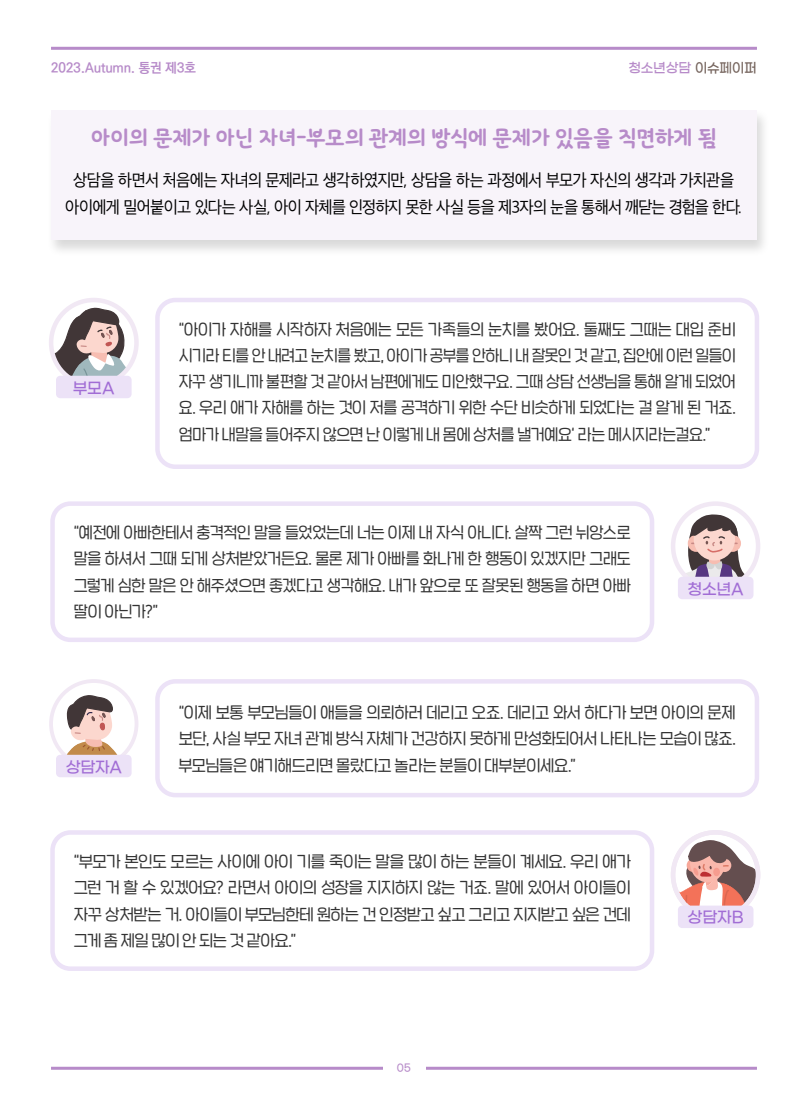
<style>
.page{position:relative;width:808px;height:1106px;background:#fff}
.page>*{position:absolute;margin:0;border:0;box-sizing:border-box;transform-origin:0 0}
.t1{font:22.5px "SD Dunggulrim 2 d Bd";letter-spacing:-.055em;color:#b78bc9}
.t2{font:16.5px/26.2px "SD Gothic Neoa d Rg";letter-spacing:-.045em;color:#000;text-align:center;scale:.93 1}
.t3{font:15.75px/26.2px "SD Nemony 2 b Basic Lt";letter-spacing:-.015em;color:#333;text-align:justify}
.t4{font:15.75px/26.2px "SD Nemony 2 b Basic Lt";letter-spacing:-.015em;color:#333;text-align:justify;scale:.96 1}
.t5{font:500 15.75px "Gmarket Sans";letter-spacing:-.025em;color:#a16dd5}
.t6{font:700 13.5px "Ko Pub World Dotum";letter-spacing:-.01em;color:#b78bc9}
.t7{font:13.5px "Gmarket Sans TTF Medium";letter-spacing:-.025em;color:#b78bc9}
.t8{font:10.5px "Gmarket Sans TTF Medium";color:#b78bc9}
.s1{color:#75645d}
</style>
<div class="page">
<hr style="left:51px;top:47px;width:706px;height:3px;background:#b78bc9">
<hr style="left:51px;top:1066px;width:706px;height:3px;background:#b78bc9">
<div style="left:383px;top:1054px;width:42px;height:30px;background:#fff"></div>
<svg style="left:673px;top:514px;width:84px;height:74px"></svg>
<div style="left:671px;top:501px;width:89px;height:90px;border:4px solid #f1e8f4;border-radius:50%"></div>
<svg style="left:673px;top:838px;width:85px;height:79px"></svg>
<div style="left:671px;top:830px;width:89px;height:89px;border:4px solid #f1e8f4;border-radius:50%"></div>
<svg style="left:54px;top:695px;width:80px;height:59px"></svg>
<div style="left:49px;top:679px;width:89px;height:89px;border:4px solid #f1e8f4;border-radius:50%"></div>
<svg style="left:51px;top:307px;width:83px;height:69px"></svg>
<div style="left:49px;top:298px;width:90px;height:90px;border:4px solid #f1e8f4;border-radius:50%"></div>
<div style="left:46px;top:109px;width:724px;height:148px;background:#000;opacity:.15"></div>
<div style="left:51px;top:111px;width:705px;height:129px;background:#f8f4fa"></div>
<div style="left:155px;top:298px;width:604px;height:171px;border:4px solid #ece2f7;border-radius:18px"></div>
<div style="left:56px;top:376px;width:76px;height:22px;background:#ece2f7;border-radius:4px"></div>
<div style="left:50px;top:501px;width:604px;height:141px;border:4px solid #ece2f7;border-radius:18px"></div>
<div style="left:50px;top:830px;width:604px;height:141px;border:4px solid #ece2f7;border-radius:18px"></div>
<div style="left:678px;top:577px;width:75px;height:22px;background:#ece2f7;border-radius:4px"></div>
<div style="left:678px;top:905px;width:75px;height:23px;background:#ece2f7;border-radius:4px"></div>
<div style="left:155px;top:679px;width:604px;height:118px;border:4px solid #ece2f7;border-radius:18px"></div>
<div style="left:56px;top:754px;width:76px;height:23px;background:#ece2f7;border-radius:4px"></div>
<p class="t6" style="left:51px;top:58px;width:147px">2023.Autumn. 통권 제3호</p>
<p class="t7" style="left:628px;top:61px;width:130px">청소년상담 <span class="s1">이슈페이퍼</span></p>
<h1 class="t1" style="left:90px;top:124px;width:628px">아이의 문제가 아닌 자녀-부모의 관계의 방식에 문제가 있음을 직면하게 됨</h1>
<p class="t2" style="left:65px;top:167px;width:729px">상담을 하면서 처음에는 자녀의 문제라고 생각하였지만, 상담을 하는 과정에서 부모가 자신의 생각과 가치관을 아이에게 밀어붙이고 있다는 사실, 아이 자체를 인정하지 못한 사실 등을 제3자의 눈을 통해서 깨닫는 경험을 한다.</p>
<p class="t5" style="left:73px;top:379px;width:43px">부모A</p>
<p class="t3" style="left:179px;top:315px;width:559px">“아이가 자해를 시작하자 처음에는 모든 가족들의 눈치를 봤어요. 둘째도 그때는 대입 준비 시기라 티를 안 내려고 눈치를 봤고, 아이가 공부를 안하니 내 잘못인 것 같고, 집안에 이런 일들이 자꾸 생기니까 불편할 것 같아서 남편에게도 미안했구요. 그때 상담 선생님을 통해 알게 되었어 요. 우리 애가 자해를 하는 것이 저를 공격하기 위한 수단 비슷하게 되었다는 걸 알게 된 거죠. 엄마가 내말을 들어주지 않으면 난 이렇게 내 몸에 상처를 낼거예요‘ 라는 메시지라는걸요.”</p>
<p class="t4" style="left:74px;top:518px;width:582px">“예전에 아빠한테서 충격적인 말을 들었었는데 너는 이제 내 자식 아니다. 살짝 그런 뉘앙스로 말을 하셔서 그때 되게 상처받았거든요. 물론 제가 아빠를 화나게 한 행동이 있겠지만 그래도 그렇게 심한 말은 안 해주셨으면 좋겠다고 생각해요. 내가 앞으로 또 잘못된 행동을 하면 아빠 딸이 아닌가?”</p>
<p class="t5" style="left:688px;top:580px;width:58px">청소년A</p>
<p class="t3" style="left:179px;top:698px;width:559px">“이제 보통 부모님들이 애들을 의뢰하러 데리고 오죠. 데리고 와서 하다가 보면 아이의 문제 보단, 사실 부모 자녀 관계 방식 자체가 건강하지 못하게 만성화되어서 나타나는 모습이 많죠.</p>
<p class="t5" style="left:66px;top:758px;width:58px">상담자A</p>
<p class="t3" style="left:179px;top:751px;width:399px">부모님들은 얘기해드리면 몰랐다고 놀라는 분들이 대부분이세요.”</p>
<p class="t3" style="left:74px;top:847px;width:559px">“부모가 본인도 모르는 사이에 아이 기를 죽이는 말을 많이 하는 분들이 계세요. 우리 애가 그런 거 할 수 있겠어요? 라면서 아이의 성장을 지지하지 않는 거죠. 말에 있어서 아이들이 자꾸 상처받는 거. 아이들이 부모님한테 원하는 건 인정받고 싶고 그리고 지지받고 싶은 건데 그게 좀 제일 많이 안 되는 것 같아요.”</p>
<p class="t8" style="left:397px;top:1062px;width:16px">05</p>
<p class="t5" style="left:688px;top:909px;width:58px">상담자B</p>
</div>
